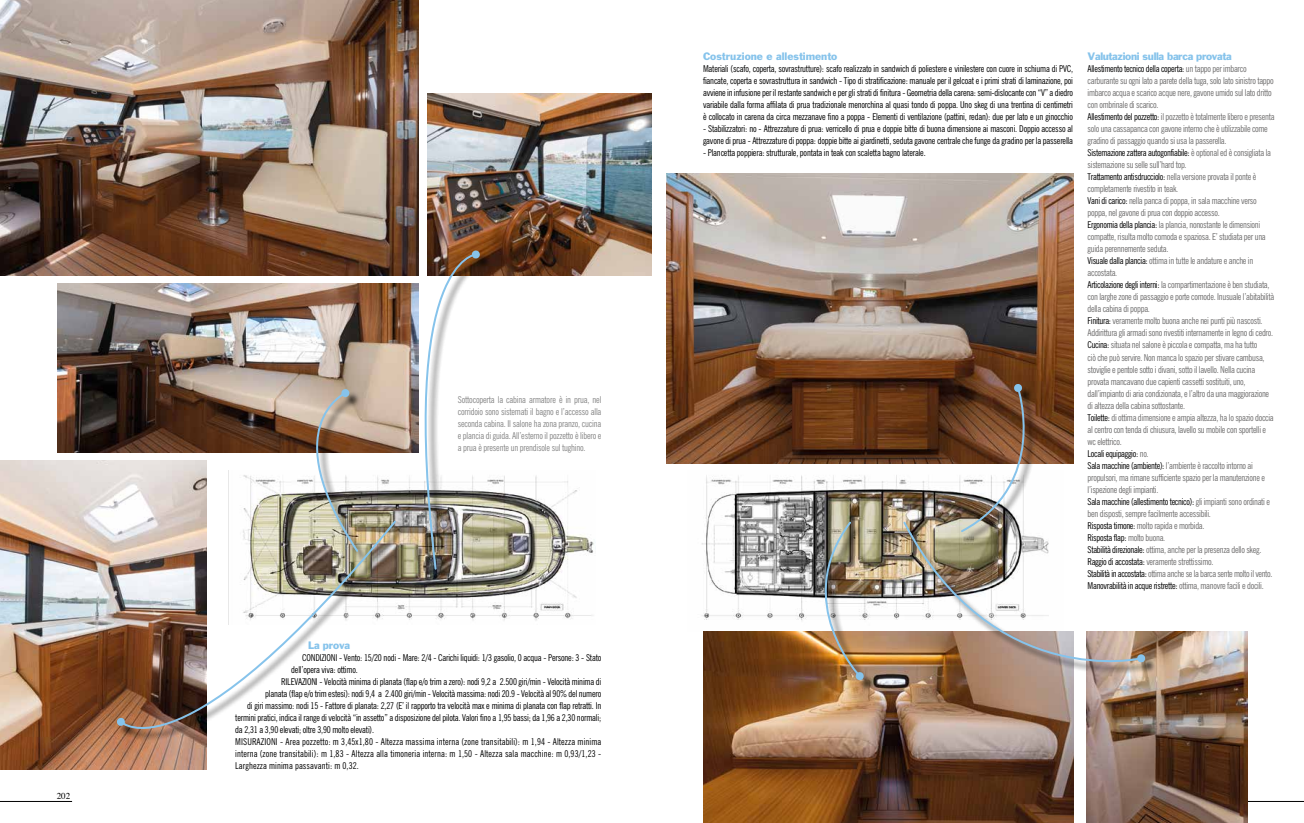
<style>
.page{position:relative;width:1304px;height:823px;background:#fff}
.page>*{position:absolute;margin:0;border:0;box-sizing:border-box;transform-origin:0 0}
.t1{font:10px "Franklin Gothic";letter-spacing:-.02em;color:#86c3eb}
.t2{font:10px "Franklin Gothic";color:#86c3eb}
.t3{font:condensed 9.4px/12px "News Gothic BT";letter-spacing:-.03em;color:#706f6f}
.t4{font:condensed 9.4px/12px "News Gothic BT";letter-spacing:-.02em;color:#000;text-align:justify}
.t5{font:condensed 9.4px "News Gothic BT";letter-spacing:.01em;color:#000}
.t6{font:condensed 9.4px/12px "News Gothic BT";letter-spacing:-.02em;color:#878787;text-align:justify}
.t7{font:9px "Times";color:#000}
.s1{color:#000}
</style>
<div class="page">
<hr style="left:0;top:800px;width:72px;height:1px;background:#000">
<hr style="left:1232px;top:800px;width:72px;height:1px;background:#000">
<img style="left:243px;top:475px;width:351px;height:146px">
<img style="left:701px;top:475px;width:201px;height:145px">
<img style="left:0;top:0;width:419px;height:275px">
<img style="left:666px;top:173px;width:407px;height:290px">
<img style="left:703px;top:631px;width:370px;height:191px">
<img style="left:1086px;top:631px;width:161px;height:191px">
<img style="left:58px;top:283px;width:341px;height:169px">
<img style="left:0;top:460px;width:207px;height:308px">
<img style="left:427px;top:93px;width:225px;height:182px">
<div style="left:318px;top:390px;width:52px;height:173px;background:#000;opacity:.75"></div>
<img style="left:275px;top:388px;width:85px;height:130px">
<div style="left:119px;top:522px;width:289px;height:219px;background:#000;opacity:.75"></div>
<img style="left:119px;top:518px;width:279px;height:252px">
<svg style="left:116px;top:716px;width:9px;height:10px"></svg>
<div style="left:426px;top:252px;width:66px;height:329px;background:#000;opacity:.75"></div>
<img style="left:399px;top:250px;width:81px;height:320px">
<div style="left:906px;top:523px;width:251px;height:151px;background:#000;opacity:.75"></div>
<img style="left:902px;top:383px;width:244px;height:308px">
<div style="left:826px;top:523px;width:50px;height:169px;background:#000;opacity:.75"></div>
<img style="left:790px;top:519px;width:74px;height:161px">
<p class="t7" style="left:57px;top:787px;width:15px">202</p>
<p class="t6" style="left:458px;top:393px;width:145px">Sottocoperta la cabina armatore è in prua, nel corridoio sono sistemati il bagno e l’accesso alla seconda cabina. Il salone ha zona pranzo, cucina e plancia di guida. All’esterno il pozzetto è libero e a prua è presente un prendisole sul tughino.</p>
<p class="t1" style="left:308px;top:638px;width:43px">La prova</p>
<p class="t4" style="left:302px;top:651px;width:301px">CONDIZIONI - Vento: 15/20 nodi - Mare: 2/4 - Carichi liquidi: 1/3 gasolio, 0 acqua - Persone: 3 - Stato</p>
<p class="t4" style="left:291px;top:663px;width:68px">dell’opera viva: ottimo.</p>
<p class="t4" style="left:281px;top:675px;width:322px">RILEVAZIONI - Velocità minima di planata (flap e/o trim a zero): nodi 9,2 a 2.500 giri/min - Velocità minima di</p>
<p class="t4" style="left:265px;top:687px;width:338px">planata (flap e/o trim estesi): nodi 9,4 a 2.400 giri/min - Velocità massima: nodi 20.9 - Velocità al 90% del numero</p>
<p class="t4" style="left:247px;top:699px;width:356px">di giri massimo: nodi 15 - Fattore di planata: 2,27 (E’ il rapporto tra velocità max e minima di planata con flap retratti. In</p>
<p class="t4" style="left:235px;top:711px;width:367px">termini pratici, indica il range di velocità “in assetto” a disposizione del pilota. Valori fino a 1,95 bassi; da 1,96 a 2,30 normali;</p>
<p class="t4" style="left:235px;top:723px;width:140px">da 2,31 a 3,90 elevati; oltre 3,90 molto elevati).</p>
<p class="t5" style="left:235px;top:735px;width:368px">MISURAZIONI - Area pozzetto: m 3,45x1,80 - Altezza massima interna (zone transitabili): m 1,94 - Altezza minima</p>
<p class="t5" style="left:235px;top:747px;width:367px">interna (zone transitabili): m 1,83 - Altezza alla timoneria interna: m 1,50 - Altezza sala macchine: m 0,93/1,23 -</p>
<p class="t5" style="left:235px;top:759px;width:125px">Larghezza minima passavanti: m 0,32.</p>
<p class="t2" style="left:703px;top:50px;width:136px">Costruzione e allestimento</p>
<p class="t4" style="left:703px;top:63px;width:372px">Materiali (scafo, coperta, sovrastrutture): scafo realizzato in sandwich di poliestere e vinilestere con cuore in schiuma di PVC, fiancate, coperta e sovrastruttura in sandwich - Tipo di stratificazione: manuale per il gelcoat e i primi strati di laminazione, poi avviene in infusione per il restante sandwich e per gli strati di finitura - Geometria della carena: semi-dislocante con “V” a diedro variabile dalla forma affilata di prua tradizionale menorchina al quasi tondo di poppa. Uno skeg di una trentina di centimetri è collocato in carena da circa mezzanave fino a poppa - Elementi di ventilazione (pattini, redan): due per lato e un ginocchio</p>
<p class="t4" style="left:703px;top:123px;width:372px">- Stabilizzatori: no - Attrezzature di prua: verricello di prua e doppie bitte di buona dimensione ai masconi. Doppio accesso al gavone di prua - Attrezzature di poppa: doppie bitte ai giardinetti, seduta gavone centrale che funge da gradino per la passerella</p>
<p class="t4" style="left:703px;top:147px;width:224px">- Plancetta poppiera: strutturale, pontata in teak con scaletta bagno laterale.</p>
<p class="t1" style="left:1088px;top:50px;width:146px">Valutazioni sulla barca provata</p>
<p class="t3" style="left:1088px;top:63px;width:188px"><span class="s1">Allestimento tecnico della coperta:</span> un tappo per imbarco carburante su ogni lato a parete della tuga, solo lato sinistro tappo imbarco acqua e scarico acque nere, gavone umido sul lato dritto con ombrinale di scarico.<br><span class="s1">Allestimento del pozzetto:</span> il pozzetto è totalmente libero e presenta solo una cassapanca con gavone interno che è utilizzabile come gradino di passaggio quando si usa la passerella.<br><span class="s1">Sistemazione zattera autogonfiabile:</span> è optional ed è consigliata la sistemazione su selle sull’hard top.<br><span class="s1">Trattamento antisdrucciolo:</span> nella versione provata il ponte è completamente rivestito in teak.<br><span class="s1">Vani di carico:</span> nella panca di poppa, in sala macchine verso poppa, nel gavone di prua con doppio accesso.<br><span class="s1">Ergonomia della plancia:</span> la plancia, nonostante le dimensioni compatte, risulta molto comoda e spaziosa. E’ studiata per una guida perennemente seduta.<br><span class="s1">Visuale dalla plancia:</span> ottima in tutte le andature e anche in accostata.<br><span class="s1">Articolazione degli interni:</span> la compartimentazione è ben studiata, con larghe zone di passaggio e porte comode. Inusuale l’abitabilità della cabina di poppa.<br><span class="s1">Finitura:</span> veramente molto buona anche nei punti più nascosti.<br>Addirittura gli armadi sono rivestiti internamente in legno di cedro.<br><span class="s1">Cucina:</span> situata nel salone è piccola e compatta, ma ha tutto<br>ciò che può servire. Non manca lo spazio per stivare cambusa, stoviglie e pentole sotto i divani, sotto il lavello. Nella cucina provata mancavano due capienti cassetti sostituiti, uno, dall’impianto di aria condizionata, e l’altro da una maggiorazione di altezza della cabina sottostante.<br><span class="s1">Toilette:</span> di ottima dimensione e ampia altezza, ha lo spazio doccia al centro con tenda di chiusura, lavello su mobile con sportelli e wc elettrico.<br><span class="s1">Locali equipaggio:</span> no.<br><span class="s1">Sala macchine (ambiente):</span> l’ambiente è raccolto intorno ai propulsori, ma rimane sufficiente spazio per la manutenzione e l’ispezione degli impianti.<br><span class="s1">Sala macchine (allestimento tecnico):</span> gli impianti sono ordinati e ben disposti, sempre facilmente accessibili.<br><span class="s1">Risposta timone:</span> molto rapida e morbida.<br><span class="s1">Risposta flap:</span> molto buona.<br><span class="s1">Stabilità direzionale:</span> ottima, anche per la presenza dello skeg.<br><span class="s1">Raggio di accostata:</span> veramente strettissimo.<br><span class="s1">Stabilità in accostata:</span> ottima anche se la barca sente molto il vento.<br><span class="s1">Manovrabilità in acque ristrette:</span> ottima, manovre facili e docili.</p>
</div>
